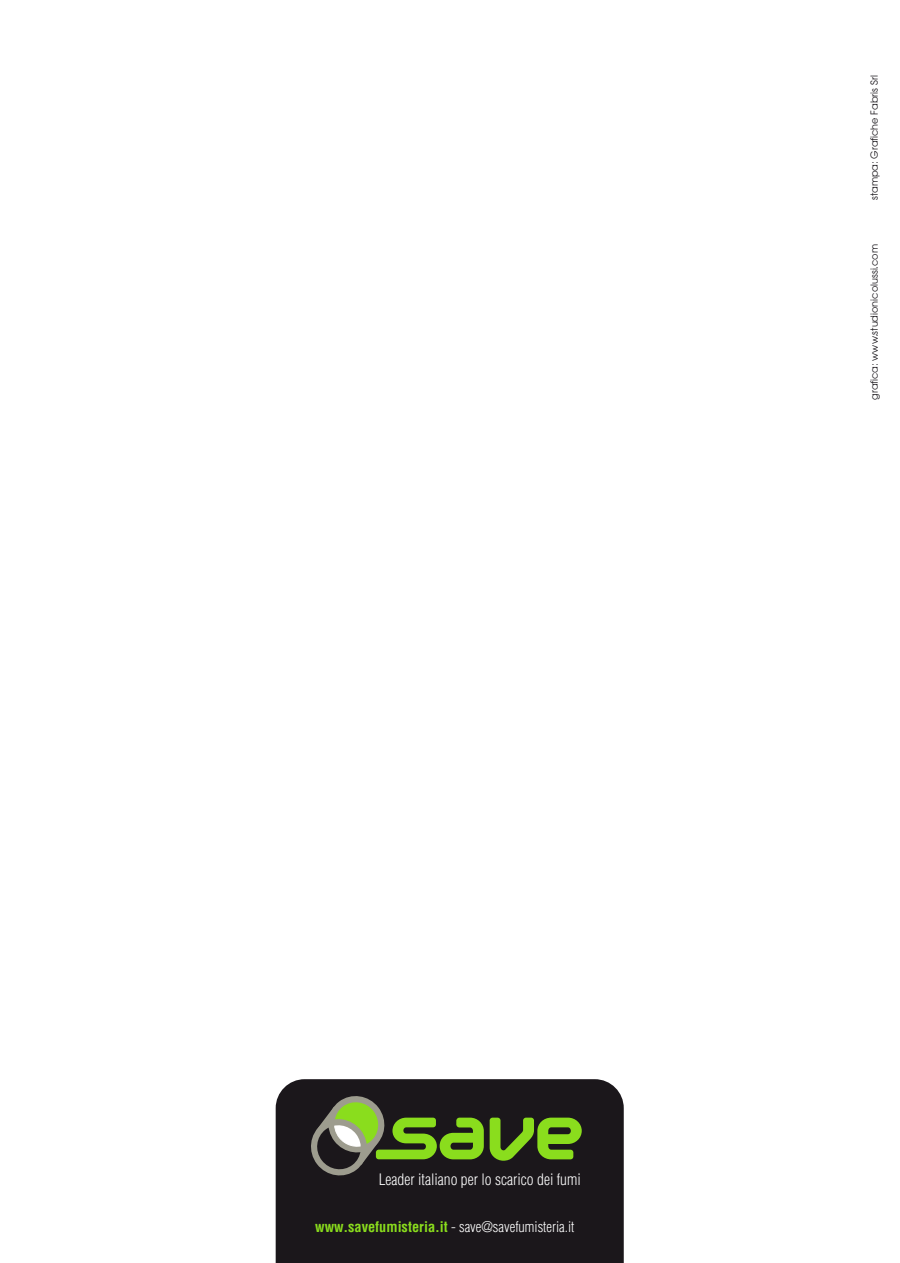
<style>
.page{position:relative;width:900px;height:1263px;background:#fff}
.page>*{position:absolute;margin:0;border:0;box-sizing:border-box;transform-origin:0 0}
.t1{font:300 condensed 15.45px "Helvetica";color:#fff}
.t2{font:300 condensed 14.4px "Helvetica";color:#fff}
.t3{font:9.75px "Avant Garde";color:#1a171c}
.s1{font-weight:700;color:#8add1d}
</style>
<div class="page">
<div style="left:275px;top:1079px;width:348px;height:184px;background:#1b171b"></div>
<svg style="left:489px;top:1117px;width:92px;height:44px"></svg>
<svg style="left:307px;top:1092px;width:176px;height:87px"></svg>
<p class="t3" style="left:868px;top:200px;width:127px;rotate:-90deg">stampa: Grafiche Fabris Srl</p>
<p class="t3" style="left:868px;top:400px;width:157px;rotate:-90deg">grafica: www.studionicolussi.com</p>
<h1 class="t1" style="left:378px;top:1169px;width:203px">Leader italiano per lo scarico dei fumi</h1>
<h2 class="t2" style="left:315px;top:1218px;width:261px"><span class="s1">www.savefumisteria.it</span> - save@savefumisteria.it</h2>
</div>
